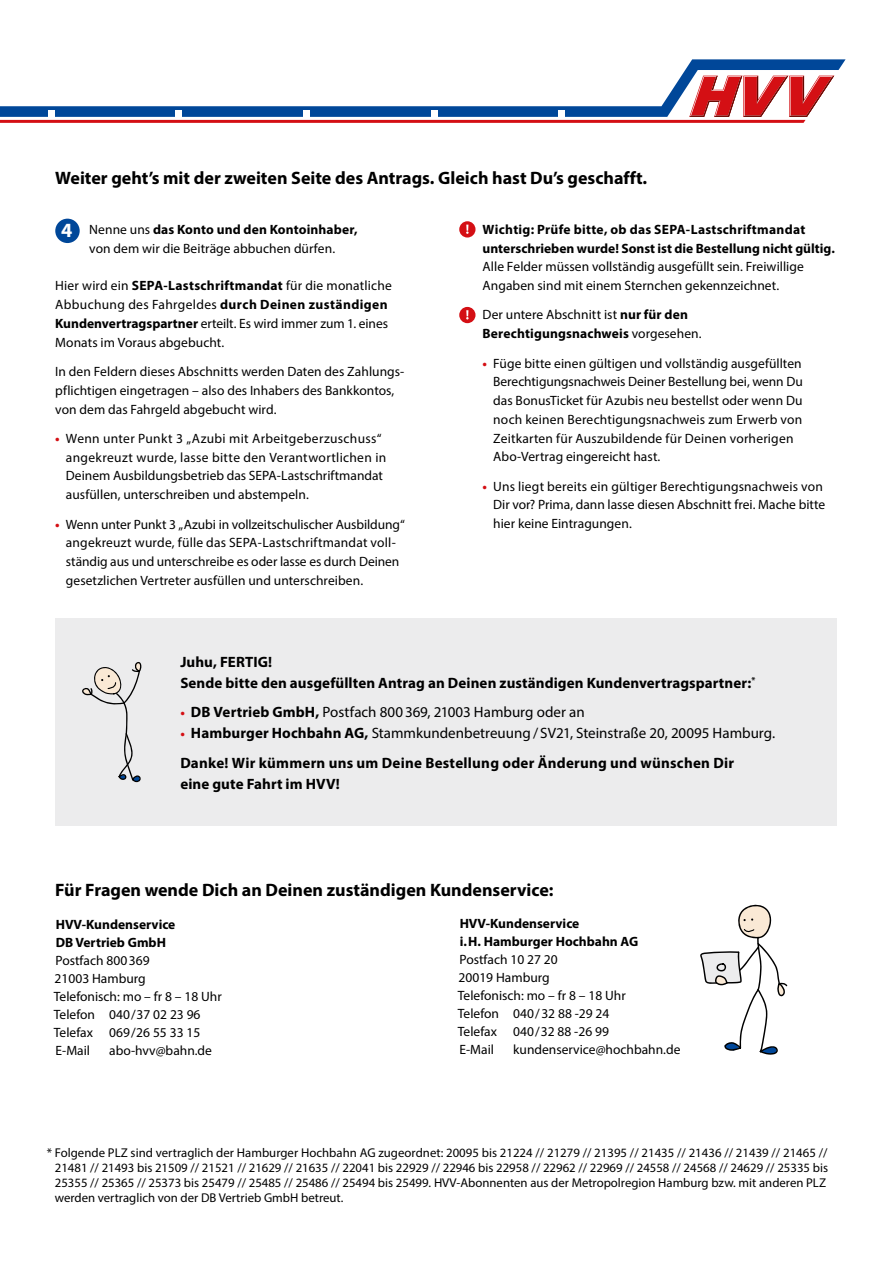
<style>
.page{position:relative;width:893px;height:1263px;background:#fff}
.page>*{position:absolute;margin:0;border:0;box-sizing:border-box;transform-origin:0 0}
.t1{font:700 18px "Myriad Pro";color:#000}
.t2{font:700 15px/21px "Myriad Pro";letter-spacing:.01em;color:#000}
.t3{font:15px "Myriad Pro";color:#000}
.t4{font:13.5px/18.8px "Myriad Pro";color:#000}
.t5{font:700 13.5px/18px "Myriad Pro";color:#000}
.t6{font:12.75px/15.3px "Myriad Pro";color:#000}
.s1{font-weight:700;font-size:20.25px;color:#fff}
.s2{font-weight:700}
.s3{font-weight:700;color:#d40f14}
.s4{font-weight:700;font-size:13.5px;color:#d40f14}
.s5{font-size:13.5px;color:#d40f14}
.s6{font-weight:400}
</style>
<div class="page">
<div style="left:55px;top:219px;width:25px;height:24px;background:#004799;border-radius:50%"></div>
<svg style="left:681px;top:59px;width:165px;height:17px;fill:#004799"></svg>
<svg style="left:0;top:76px;width:834px;height:47px"></svg>
<div style="left:55px;top:618px;width:782px;height:208px;background:#ececed"></div>
<div style="left:459px;top:221px;width:16px;height:17px;background:#d40f14;border-radius:50%"></div>
<svg style="left:466px;top:225px;width:3px;height:9px"></svg>
<div style="left:459px;top:307px;width:16px;height:16px;background:#d40f14;border-radius:50%"></div>
<svg style="left:466px;top:310px;width:3px;height:9px"></svg>
<svg style="left:82px;top:662px;width:59px;height:120px"></svg>
<svg style="left:700px;top:904px;width:87px;height:151px"></svg>
<h1 class="t1" style="left:55px;top:166px;width:593px">Weiter geht’s mit der zweiten Seite des Antrags. Gleich hast Du’s geschafft.</h1>
<p class="t4" style="left:61px;top:220px;width:298px;text-align:center"><span class="s1">4</span> Nenne uns <span class="s2">das Konto und den Kontoinhaber, </span>von dem wir die Beiträge abbuchen dürfen.</p>
<p class="t4" style="left:55px;top:276px;width:338px">Hier wird ein <span class="s2">SEPA-Lastschriftmandat</span> für die monatliche Abbuchung des Fahrgeldes <span class="s2">durch Deinen zuständigen Kundenvertragspartner</span> erteilt. Es wird immer zum 1. eines Monats im Voraus abgebucht.</p>
<p class="t4" style="left:55px;top:362px;width:350px">In den Feldern dieses Abschnitts werden Daten des Zahlungs&shy;pflichtigen eingetragen – also des Inhabers des Bankkontos, von dem das Fahrgeld abgebucht wird.</p>
<p class="t4" style="left:66px;top:429px;width:322px;text-indent:-11px"><span class="s3">•</span> Wenn unter Punkt 3 „Azubi mit Arbeitgeberzuschuss“ angekreuzt wurde, lasse bitte den Verantwortlichen in Deinem Ausbildungsbetrieb das SEPA-Lastschriftmandat ausfüllen, unterschreiben und abstempeln.</p>
<p class="t4" style="left:66px;top:514px;width:340px;text-indent:-11px"><span class="s3">•</span> Wenn unter Punkt 3 „Azubi in vollzeitschulischer Ausbildung“ angekreuzt wurde, fülle das SEPA-Lastschriftmandat voll&shy;ständig aus und unterschreibe es oder lasse es durch Deinen gesetzlichen Vertreter ausfüllen und unterschreiben.</p>
<p class="t5" style="left:483px;top:219px;width:354px;line-height:18.8px">Wichtig: Prüfe bitte, ob das SEPA-Lastschriftmandat unterschrieben wurde! Sonst ist die Bestellung nicht gültig.</p>
<p class="t4" style="left:483px;top:257px;width:323px">Alle Felder müssen vollständig ausgefüllt sein. Freiwillige<br>Angaben sind mit einem Sternchen gekennzeichnet.</p>
<p class="t4" style="left:483px;top:305px;width:221px">Der untere Abschnitt ist <span class="s2">nur für den<br>Berechtigungsnachweis</span> vorgesehen.</p>
<p class="t4" style="left:493px;top:353px;width:311px;text-indent:-11px"><span class="s3">•</span> Füge bitte einen gültigen und vollständig ausgefüllten Berechtigungsnachweis Deiner Bestellung bei, wenn Du das BonusTicket für Azubis neu bestellst oder wenn Du noch keinen Berechtigungsnachweis zum Erwerb von Zeitkarten für Auszubildende für Deinen vorherigen Abo-Vertrag eingereicht hast.</p>
<p class="t4" style="left:493px;top:477px;width:334px;text-indent:-11px"><span class="s3">•</span> Uns liegt bereits ein gültiger Berechtigungsnachweis von<br>Dir vor? Prima, dann lasse diesen Abschnitt frei. Mache bitte hier keine Eintragungen.</p>
<p class="t2" style="left:180px;top:651px;width:576px">Juhu, FERTIG!<br>Sende bitte den ausgefüllten Antrag an Deinen zuständigen Kundenvertragspartner:<sup>*</sup></p>
<p class="t3" style="left:180px;top:703px;width:406px"><span class="s4">•</span> <span class="s2">DB Vertrieb GmbH,</span> Postfach 800369, 21003 Hamburg oder an</p>
<p class="t2" style="left:180px;top:718px;width:596px;line-height:29.5px"><span class="s5">•</span> Hamburger Hochbahn AG, <span class="s6">Stammkundenbetreuung / SV21, Steinstraße 20, 20095 Hamburg.<br></span>Danke! Wir kümmern uns um Deine Bestellung oder Änderung und wünschen Dir</p>
<p class="t2" style="left:180px;top:773px;width:161px">eine gute Fahrt im HVV!</p>
<h1 class="t1" style="left:55px;top:878px;width:500px">Für Fragen wende Dich an Deinen zuständigen Kundenservice:</h1>
<p class="t5" style="left:460px;top:914px;width:180px">HVV-Kundenservice<br>i.H. Hamburger Hochbahn AG</p>
<p class="t4" style="left:458px;top:950px;width:169px;line-height:18px">Postfach 10 27 20<br>20019 Hamburg<br>Telefonisch: mo – fr 8 – 18 Uhr<br>Telefon 040/ 32 88 -29 24<br>Telefax 040/32 88 -26 99<br>E-Mail</p>
<p class="t5" style="left:56px;top:915px;width:121px">HVV-Kundenservice<br>DB Vertrieb GmbH</p>
<p class="t4" style="left:54px;top:951px;width:169px;line-height:18px">Postfach 800369<br>21003 Hamburg<br>Telefonisch: mo – fr 8 – 18 Uhr<br>Telefon 040/37 02 23 96<br>Telefax 069/26 55 33 15<br>E-Mail</p>
<p class="t4" style="left:513px;top:1040px;width:169px">kundenservice@hochbahn.de</p>
<p class="t4" style="left:109px;top:1040px;width:104px">abo-hvv@bahn.de</p>
<p class="t6" style="left:55px;top:1144px;width:775px;text-indent:-8px">* Folgende PLZ sind vertraglich der Hamburger Hochbahn AG zugeordnet: 20095 bis 21224 // 21279 // 21395 // 21435 // 21436 // 21439 // 21465 // 21481 // 21493 bis 21509 // 21521 // 21629 // 21635 // 22041 bis 22929 // 22946 bis 22958 // 22962 // 22969 // 24558 // 24568 // 24629 // 25335 bis 25355 // 25365 // 25373 bis 25479 // 25485 // 25486 // 25494 bis 25499. HVV-Abonnenten aus der Metropolregion Hamburg bzw. mit anderen PLZ werden vertraglich von der DB Vertrieb GmbH betreut.</p>
</div>
